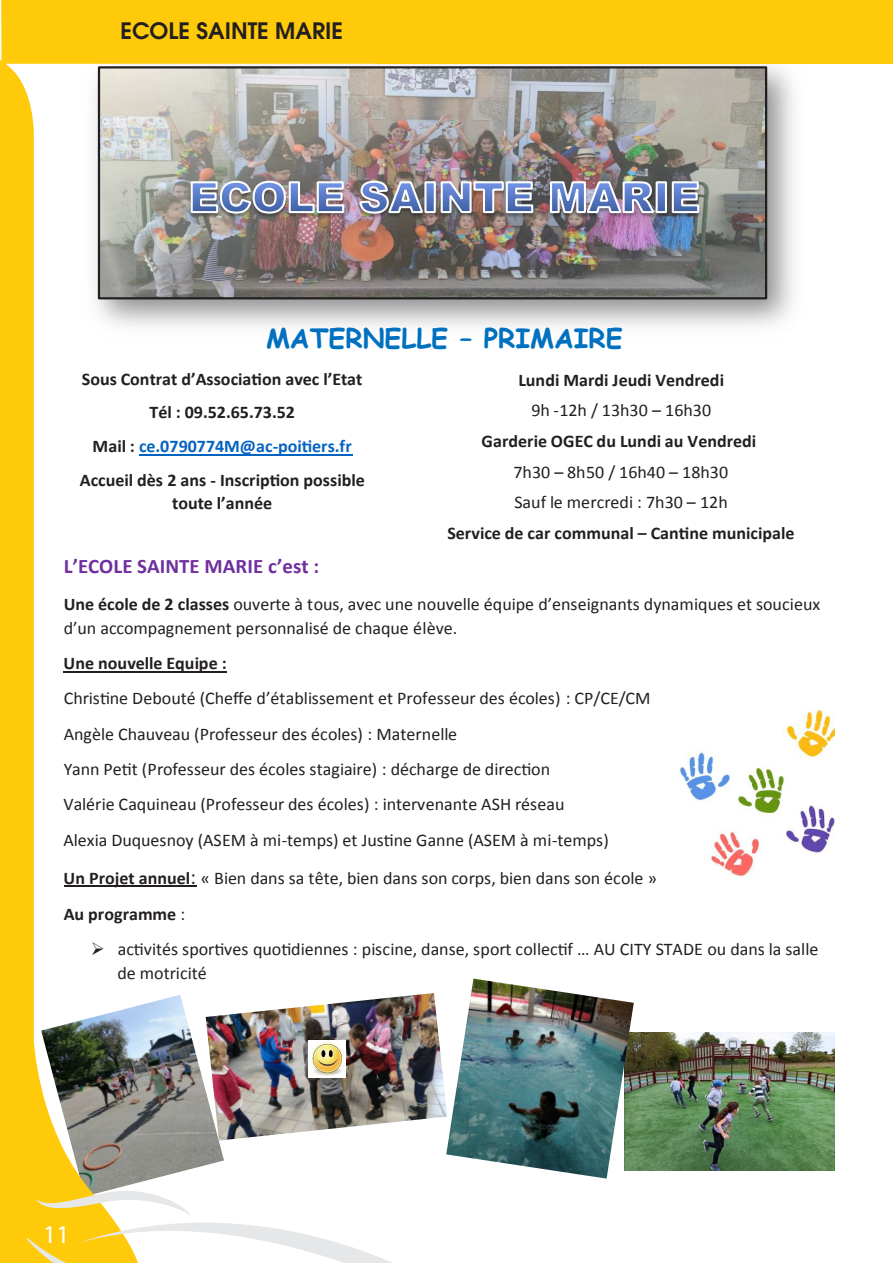
<style>
.page{position:relative;width:893px;height:1263px;background:#fff}
.page>*{position:absolute;margin:0;border:0;box-sizing:border-box;transform-origin:0 0}
.t1{font:700 26.7px "Comic Sans MS";color:#0070c0}
.t2{font:25.5px "Myriad";color:#fff}
.t3{font:600 22.5px "Avant Garde";color:#231f20}
.t4{font:700 20.7px "Calibri";color:#7030a0}
.t5{font:17.85px/35.4px "Calibri";color:#231f20}
.t6{font:700 17.85px/33.6px "Calibri";color:#231f20;text-align:center}
.s1{color:#0563c1}
.s2{font-weight:700}
.s3{font-size:20.7px}
</style>
<div class="page">
<img style="left:148px;top:64px;width:646px;height:609px">
<img style="left:190px;top:173px;width:510px;height:42px">
<hr style="left:64px;top:671px;width:163px;height:1px;background:#231f20">
<hr style="left:64px;top:886px;width:132px;height:1px;background:#231f20">
<div style="left:60px;top:362px;width:325px;height:171px;background:#fff"></div>
<hr style="left:139px;top:454px;width:213px;height:1px;background:#0563c1">
<div style="left:433px;top:363px;width:376px;height:192px;background:#fff"></div>
<img style="left:678px;top:707px;width:156px;height:171px">
<img style="left:148px;top:995px;width:76px;height:184px">
<img style="left:634px;top:1032px;width:200px;height:138px">
<img style="left:446px;top:978px;width:188px;height:200px">
<img style="left:206px;top:993px;width:241px;height:147px">
<img style="left:308px;top:1041px;width:37px;height:36px">
<svg style="left:0;top:59px;width:148px;height:1204px"></svg>
<div style="left:1px;top:0;width:378px;height:64px;background:#feca0a"></div>
<svg style="left:27px;top:1179px;width:365px;height:84px"></svg>
<div style="left:379px;top:0;width:514px;height:64px;background:#feca0a"></div>
<p class="t3" style="left:120px;top:16px;width:224px">ECOLE SAINTE MARIE</p>
<h1 class="t1" style="left:266px;top:319px;width:358px">MATERNELLE – PRIMAIRE</h1>
<p class="t6" style="left:80px;top:361px;width:286px">Sous Contrat d’Association avec l’Etat Tél : 09.52.65.73.52<br>Mail : <span class="s1">ce.0790774M@ac-poitiers.fr </span>Accueil dès 2 ans - Inscription possible</p>
<p class="t6" style="left:172px;top:485px;width:102px">toute l’année</p>
<p class="t6" style="left:518px;top:362px;width:207px">Lundi Mardi Jeudi Vendredi</p>
<p class="t5" style="left:531px;top:393px;width:181px">9h -12h / 13h30 – 16h30</p>
<p class="t6" style="left:482px;top:423px;width:276px">Garderie OGEC du Lundi au Vendredi</p>
<p class="t5" style="left:514px;top:456px;width:216px;line-height:30.6px">7h30 – 8h50 / 16h40 – 18h30<br>Sauf le mercredi : 7h30 – 12h</p>
<p class="t6" style="left:447px;top:515px;width:349px">Service de car communal – Cantine municipale</p>
<p class="t4" style="left:64px;top:554px;width:257px">L’ECOLE SAINTE MARIE c’est :</p>
<p class="t5" style="left:64px;top:593px;width:758px;line-height:23.1px"><span class="s2">Une école de 2 classes</span> ouverte à tous, avec une nouvelle équipe d’enseignants dynamiques et soucieux d’un accompagnement personnalisé de chaque élève.</p>
<p class="t6" style="left:64px;top:646px;width:165px">Une nouvelle Equipe :</p>
<p class="t5" style="left:64px;top:681px;width:589px">Christine Debouté (Cheffe d’établissement et Professeur des écoles) : CP/CE/CM Angèle Chauveau (Professeur des écoles) : Maternelle<br>Yann Petit (Professeur des écoles stagiaire) : décharge de direction<br>Valérie Caquineau (Professeur des écoles) : intervenante ASH réseau<br>Alexia Duquesnoy (ASEM à mi-temps) et Justine Ganne (ASEM à mi-temps)</p>
<p class="t5" style="left:64px;top:859px;width:595px;line-height:36.6px"><span class="s2">Un Projet annuel</span><span class="s3">:</span> « Bien dans sa tête, bien dans son corps, bien dans son école »<br><span class="s2">Au programme</span> :</p>
<p class="t5" style="left:118px;top:938px;width:702px;line-height:23.5px;text-indent:-27px">➢ activités sportives quotidiennes : piscine, danse, sport collectif … AU CITY STADE ou dans la salle de motricité</p>
<p class="t2" style="left:43px;top:1221px;width:28px">11</p>
</div>
